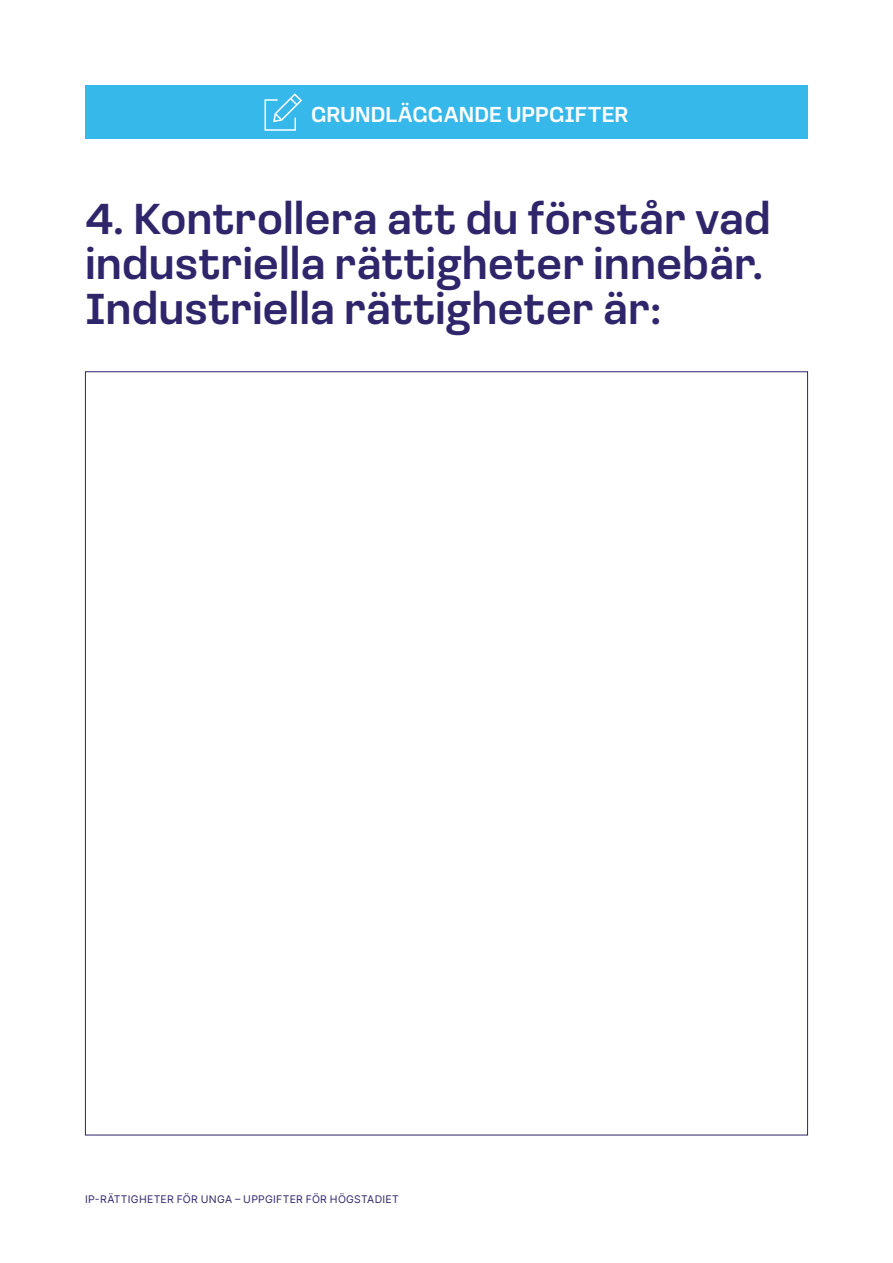
<style>
.page{position:relative;width:893px;height:1263px;background:#fff}
.page>*{position:absolute;margin:0;border:0;box-sizing:border-box;transform-origin:0 0}
.Leipis{font:500 45px/45px "Loos Normal";color:#2f256b}
.t1{font:500 22.5px "Loos Normal";color:#fff}
.t2{font:10.5px "Inter";letter-spacing:.025em;color:#2f256b}
</style>
<div class="page">
<div style="left:85px;top:85px;width:723px;height:54px;background:#37b8eb"></div>
<svg style="left:264px;top:93px;width:38px;height:38px"></svg>
<p class="t1" style="left:311px;top:98px;width:319px">GRUNDLÄGGANDE UPPGIFTER</p>
<p class="Leipis" style="left:85px;top:194px;width:687px">4. Kontrollera att du förstår vad industriella rättigheter innebär.<br>Industriella rättigheter är:</p>
<p class="t2" style="left:85px;top:1191px;width:315px">IP-RÄTTIGHETER FÖR UNGA – UPPGIFTER FÖR HÖGSTADIET</p>
</div>
